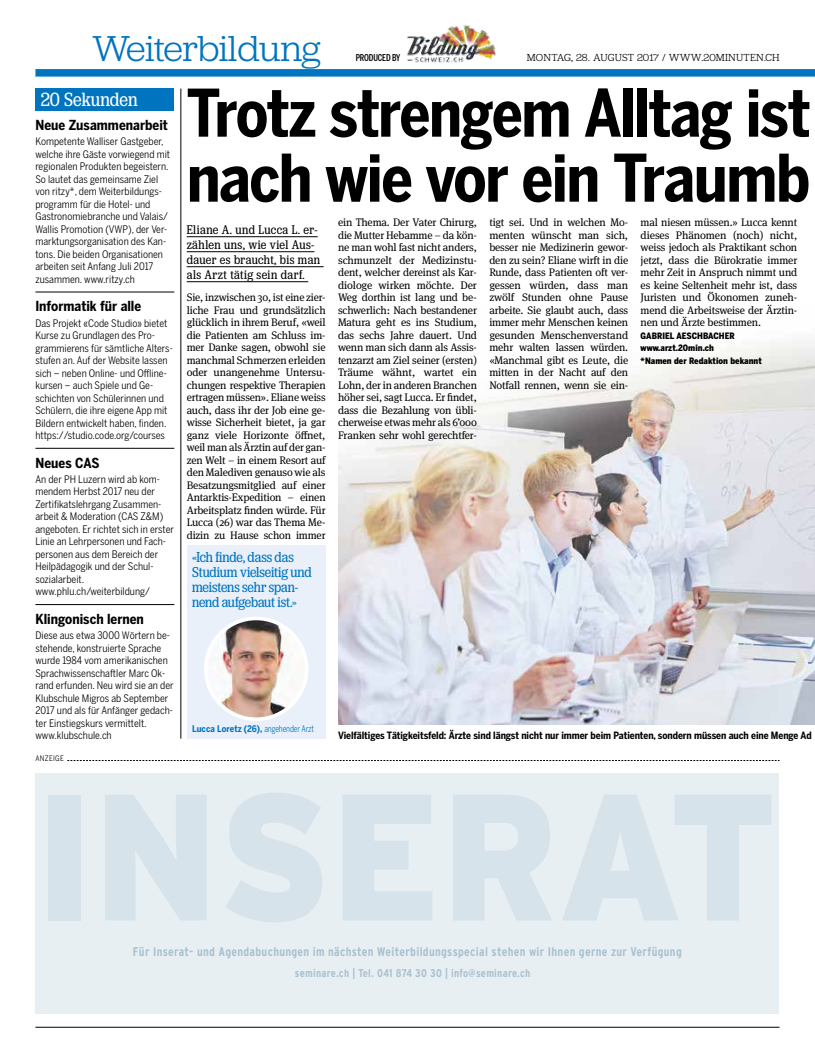
<style>
.page{position:relative;width:815px;height:1063px;background:#fff}
.page>*{position:absolute;margin:0;border:0;box-sizing:border-box;transform-origin:0 0}
.t1{font:700 65px/65px "Benton Sans Cond";letter-spacing:-.025em;color:#000;scale:.96 1}
.t2{font:300 37.5px "Jubilat";letter-spacing:-.01em;color:#0074be}
.t3{font:20px "Jubilat Cond";color:#fff}
.t4{font:15px/15px "Jubilat Cond";letter-spacing:-.01em;color:#0074be}
.t5{font:700 13.75px "Benton Sans Cond";color:#000}
.t6{font:13.12px/15px "Jubilat Cond";letter-spacing:.03em;color:#000}
.t7{font:700 condensed 12.5px "Interstate";letter-spacing:.025em;color:#a8c1cf}
.t8{font:700 condensed 11.25px "Interstate";letter-spacing:.025em;color:#a8c1cf}
.t9{font:11px/12.5px "Meta Serif OT";letter-spacing:-.015em;color:#000;text-align:justify}
.t10{font:300 10.62px "Jubilat";letter-spacing:.02em;color:#000}
.t11{font:10.25px/12.5px "Benton Sans Cond";color:#000}
.t12{font:700 10px "Benton Sans Cond";letter-spacing:-.005em;color:#000}
.t13{font:500 9.38px "Benton Sans Comp";letter-spacing:-.015em;color:#000}
.t14{font:700 9px "Benton Sans Cond";letter-spacing:.005em;color:#0074be}
.t15{font:900 8.75px/12.5px "Benton Sans Cond";letter-spacing:.005em;color:#000}
.t16{font:7.5px "Benton Sans Cond";letter-spacing:.04em;color:#000}
.s1{font-weight:400}
</style>
<div class="page">
<div style="left:35px;top:89px;width:139px;height:22px;background:#0074be"></div>
<hr style="left:35px;top:292px;width:139px;height:1px;background:#000">
<hr style="left:35px;top:448px;width:139px;height:1px;background:#000">
<hr style="left:35px;top:604px;width:139px;height:1px;background:#000">
<div style="left:35px;top:69px;width:780px;height:8px;background:#0074be"></div>
<svg style="left:67px;top:760px;width:713px;height:1px"></svg>
<hr style="left:181px;top:89px;width:1px;height:650px;background:#000">
<div style="left:187px;top:545px;width:139px;height:194px;background:#e9f0fa"></div>
<img style="left:206px;top:618px;width:101px;height:101px;border-radius:50px">
<div style="left:204px;top:617px;width:104px;height:104px;border:4px solid #fff;border-radius:50%"></div>
<hr style="left:187px;top:236px;width:131px;height:1px;background:#000">
<hr style="left:187px;top:251px;width:127px;height:1px;background:#000">
<hr style="left:187px;top:266px;width:137px;height:1px;background:#000">
<hr style="left:187px;top:281px;width:121px;height:1px;background:#000">
<img style="left:338px;top:342px;width:477px;height:382px">
<hr style="left:35px;top:1027px;width:745px;height:1px;background:#000">
<img style="left:407px;top:24px;width:89px;height:39px">
<div style="left:35px;top:773px;width:744px;height:241px;background:#e8eff3"></div>
<h2 class="t2" style="left:92px;top:29px;width:230px">Weiterbildung</h2>
<h1 class="t1" style="left:187px;top:80px;width:651px">Trotz strengem Alltag ist nach wie vor ein Traumb</h1>
<p class="t10" style="left:527px;top:52px;width:254px">MONTAG, 28. AUGUST 2017 / WWW.20MINUTEN.CH</p>
<p class="t13" style="left:356px;top:52px;width:46px">PRODUCED BY</p>
<h3 class="t3" style="left:41px;top:88px;width:99px">20 Sekunden</h3>
<p class="t5" style="left:35px;top:117px;width:134px">Neue Zusammenarbeit</p>
<p class="t11" style="left:35px;top:135px;width:136px">Kompetente Walliser Gastgeber, welche ihre Gäste vorwiegend mit regionalen Produkten begeistern.<br>So lautet das gemeinsame Ziel von ritzy*, dem Weiterbildungs&shy;programm für die Hotel- und<br>Gastronomiebranche und Valais/<br>Wallis Promotion (VWP), der Ver&shy;marktungsorganisation des Kan&shy;tons. Die beiden Organisationen arbeiten seit Anfang Juli 2017 zusammen. www.ritzy.ch</p>
<p class="t5" style="left:35px;top:298px;width:107px">Informatik für alle</p>
<p class="t11" style="left:35px;top:317px;width:139px">Das Projekt «Code Studio» bietet<br>Kurse zu Grundlagen des Pro&shy;grammierens für sämtliche Alters&shy;stufen an. Auf der Website lassen sich – neben Online- und Offline&shy;kursen – auch Spiele und Ge&shy;schichten von Schülerinnen und<br>Schülern, die ihre eigene App mit<br>Bildern entwickelt haben, finden. https://studio.code.org/courses</p>
<p class="t5" style="left:35px;top:454px;width:66px">Neues CAS</p>
<p class="t11" style="left:35px;top:473px;width:140px">An der PH Luzern wird ab kom&shy;mendem Herbst 2017 neu der<br>Zertifikatslehrgang Zusammen&shy;arbeit &amp; Moderation (CAS Z&amp;M) angeboten. Er richtet sich in erster<br>Linie an Lehrpersonen und Fach&shy;personen aus dem Bereich der<br>Heilpädagogik und der Schul&shy;sozialarbeit. www.phlu.ch/weiterbildung/</p>
<p class="t5" style="left:35px;top:611px;width:110px">Klingonisch lernen</p>
<p class="t11" style="left:35px;top:629px;width:140px">Diese aus etwa 3000 Wörtern be&shy;stehende, konstruierte Sprache wurde 1984 vom amerikanischen<br>Sprachwissenschaftler Marc Ok&shy;rand erfunden. Neu wird sie an der<br>Klubschule Migros ab September<br>2017 und als für Anfänger gedach&shy;ter Einstiegskurs vermittelt. www.klubschule.ch</p>
<p class="t9" style="left:338px;top:216px;width:140px">ein Thema. Der Vater Chirurg, die Mutter Hebamme – da kön&shy;ne man wohl fast nicht anders, schmunzelt der Medizinstu&shy;dent, welcher dereinst als Kar&shy;diologe wirken möchte. Der Weg dorthin ist lang und be&shy;schwerlich: Nach bestandener Matura geht es ins Studium, das sechs Jahre dauert. Und wenn man sich dann als Assis&shy;tenzarzt am Ziel seiner (ersten)<br>Träume wähnt, wartet ein Lohn, der in anderen Branchen höher sei, sagt Lucca. Er findet, dass die Bezahlung von übli&shy;cherweise etwas mehr als 6’000<br>Franken sehr wohl gerechtfer-</p>
<p class="t9" style="left:641px;top:216px;width:158px">mal niesen müssen.» Lucca kennt dieses Phänomen (noch) nicht, weiss jedoch als Praktikant schon jetzt, dass die Bürokratie immer mehr Zeit in Anspruch nimmt und es keine Seltenheit mehr ist, dass Juristen und Ökonomen zuneh&shy;mend die Arbeitsweise der Ärztin&shy;nen und Ärzte bestimmen.</p>
<p class="t9" style="left:489px;top:216px;width:140px">tigt sei. Und in welchen Mo&shy;menten wünscht man sich, besser nie Medizinerin gewor&shy;den zu sein? Eliane wirft in die Runde, dass Patienten oft ver&shy;gessen würden, dass man zwölf Stunden ohne Pause arbeite. Sie glaubt auch, dass immer mehr Menschen keinen gesunden Menschenverstand mehr walten lassen würden. «Manchmal gibt es Leute, die mitten in der Nacht auf den Notfall rennen, wenn sie ein-</p>
<p class="t6" style="left:187px;top:222px;width:135px">Eliane A. und Lucca L. er&shy;zählen uns, wie viel Aus&shy;dauer es braucht, bis man als Arzt tätig sein darf.</p>
<p class="t9" style="left:187px;top:291px;width:140px">Sie, inzwischen 30, ist eine zier&shy;liche Frau und grundsätzlich glücklich in ihrem Beruf, «weil die Patienten am Schluss im&shy;mer Danke sagen, obwohl sie manchmal Schmerzen erleiden oder unangenehme Untersu&shy;chungen respektive Therapien ertragen müssen». Eliane weiss auch, dass ihr der Job eine ge&shy;wisse Sicherheit bietet, ja gar ganz viele Horizonte öffnet, weil man als Ärztin auf der gan&shy;zen Welt – in einem Resort auf den Malediven genauso wie als Besatzungsmitglied auf einer Antarktis-Expedition – einen Arbeitsplatz finden würde. Für Lucca (26) war das Thema Me&shy;dizin zu Hause schon immer</p>
<p class="t15" style="left:641px;top:329px;width:123px">GABRIEL AESCHBACHER www.arzt.20min.ch<br>*Namen der Redaktion bekannt</p>
<h3 class="t4" style="left:192px;top:550px;width:121px">«Ich finde, dass das<br>Studium vielseitig und meistens sehr span&shy;nend aufgebaut ist.»</h3>
<p class="t14" style="left:192px;top:724px;width:123px">Lucca Loretz (26), <span class="s1">angehender Arzt</span></p>
<p class="t12" style="left:338px;top:729px;width:475px">Vielfältiges Tätigkeitsfeld: Ärzte sind längst nicht nur immer beim Patienten, sondern müssen auch eine Menge Ad</p>
<p class="t16" style="left:35px;top:754px;width:30px">ANZEIGE</p>
<p class="t7" style="left:133px;top:945px;width:550px">Für Inserat- und Agendabuchungen im nächsten Weiterbildungsspecial stehen wir Ihnen gerne zur Verfügung</p>
<p class="t8" style="left:295px;top:967px;width:237px">seminare.ch | Tel. 041 874 30 30 | info@seminare.ch</p>
</div>
